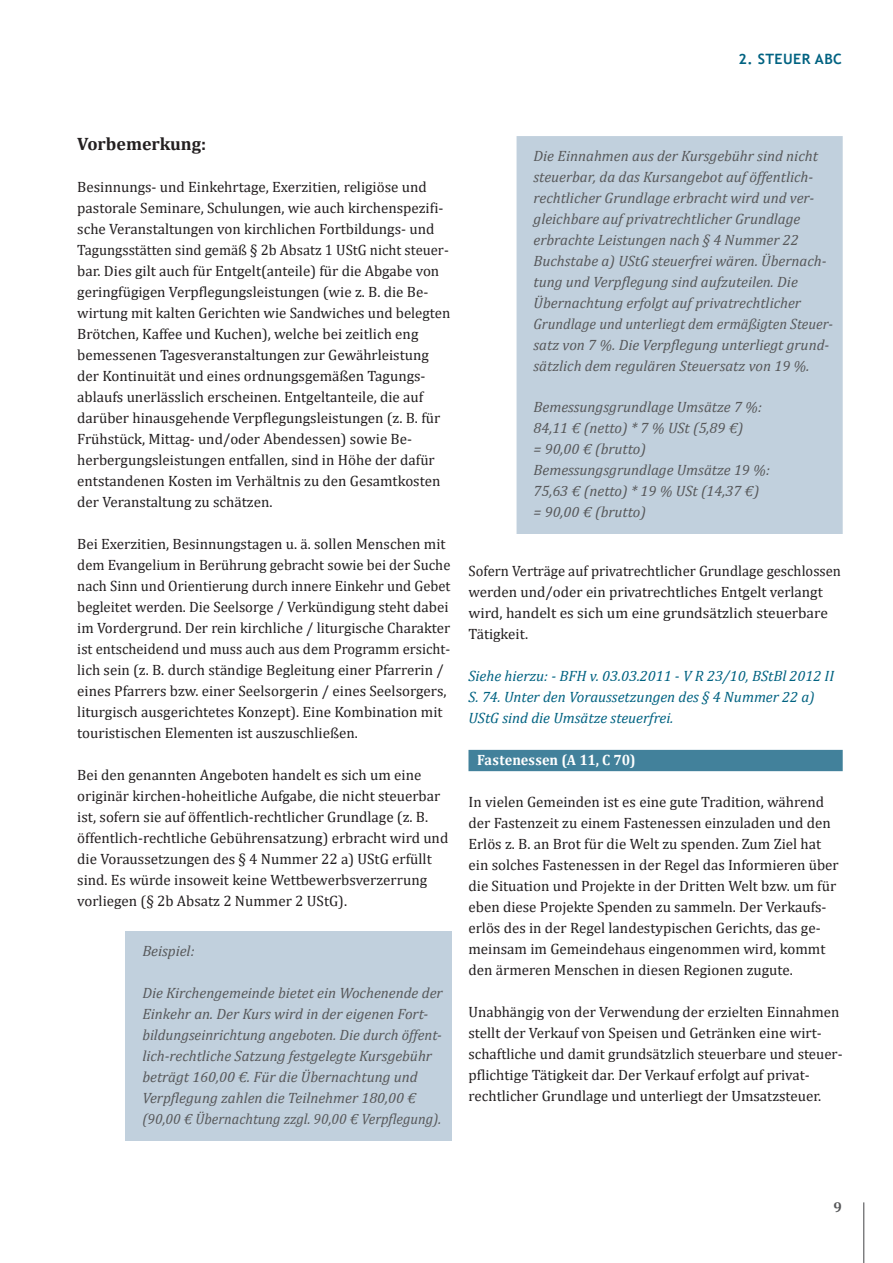
<style>
.page{position:relative;width:893px;height:1263px;background:#fff}
.page>*{position:absolute;margin:0;border:0;box-sizing:border-box;transform-origin:0 0}
.Titel_-_3_-_12_Pt{font:700 18px "Cambria";color:#231f20}
.Regulär{font:15px/21px "Cambria";color:#231f20}
.Regulär-2{font:italic 15px/21px "Cambria";color:#57585a}
.Regulär-3{font:italic 15px/21px "Cambria";color:#006281}
.ZwTitel{font:700 15px "Cambria";letter-spacing:.005em;color:#fff;scale:.95 1}
.t1{font:700 14.25px "Trebuchet MS";letter-spacing:.03em;color:#006281}
.t2{font:700 14.25px "Cambria";color:#57585a}
</style>
<div class="page">
<hr style="left:863px;top:1202px;width:1px;height:61px;background:#57585a">
<div style="left:125px;top:931px;width:326px;height:210px;background:#c1d0dd"></div>
<div style="left:468px;top:750px;width:375px;height:21px;background:#42819b"></div>
<div style="left:517px;top:136px;width:326px;height:398px;background:#c1d0dd"></div>
<p class="t1" style="left:739px;top:50px;width:105px">2. STEUER ABC</p>
<p class="Titel_-_3_-_12_Pt" style="left:77px;top:131px;width:130px">Vorbemerkung:</p>
<p class="Regulär" style="left:77px;top:176px;width:375px">Besinnungs- und Einkehrtage, Exerzitien, religiöse und pastorale Seminare, Schulungen, wie auch kirchenspezifi&shy;sche Veranstaltungen von kirchlichen Fortbildungs- und Tagungsstätten sind gemäß § 2b Absatz 1 UStG nicht steuer&shy;bar. Dies gilt auch für Entgelt(anteile) für die Abgabe von geringfügigen Verpflegungsleistungen (wie z. B. die Be&shy;wirtung mit kalten Gerichten wie Sandwiches und belegten Brötchen, Kaffee und Kuchen), welche bei zeitlich eng bemessenen Tagesveranstaltungen zur Gewährleistung der Kontinuität und eines ordnungsgemäßen Tagungs&shy;ablaufs unerlässlich erscheinen. Entgeltanteile, die auf darüber hinausgehende Verpflegungsleistungen (z. B. für Frühstück, Mittag- und/oder Abendessen) sowie Be&shy;herbergungsleistungen entfallen, sind in Höhe der dafür entstandenen Kosten im Verhältnis zu den Gesamtkosten der Veranstaltung zu schätzen.</p>
<p class="Regulär" style="left:77px;top:533px;width:375px">Bei Exerzitien, Besinnungstagen u. ä. sollen Menschen mit dem Evangelium in Berührung gebracht sowie bei der Suche nach Sinn und Orientierung durch innere Einkehr und Gebet begleitet werden. Die Seelsorge / Verkündigung steht dabei im Vordergrund. Der rein kirchliche / liturgische Charakter ist entscheidend und muss auch aus dem Programm ersicht&shy;lich sein (z. B. durch ständige Begleitung einer Pfarrerin / eines Pfarrers bzw. einer Seelsorgerin / eines Seelsorgers, liturgisch ausgerichtetes Konzept). Eine Kombination mit touristischen Elementen ist auszuschließen.</p>
<p class="Regulär" style="left:77px;top:764px;width:373px">Bei den genannten Angeboten handelt es sich um eine originär kirchen-hoheitliche Aufgabe, die nicht steuerbar ist, sofern sie auf öffentlich-rechtlicher Grundlage (z. B. öffentlich-rechtliche Gebührensatzung) erbracht wird und die Voraussetzungen des § 4 Nummer 22 a) UStG erfüllt sind. Es würde insoweit keine Wettbewerbsverzerrung vorliegen (§ 2b Absatz 2 Nummer 2 UStG).</p>
<p class="Regulär-2" style="left:142px;top:939px;width:54px">Beispiel:</p>
<p class="Regulär-2" style="left:142px;top:981px;width:302px">Die Kirchengemeinde bietet ein Wochenende der Einkehr an. Der Kurs wird in der eigenen Fort&shy;bildungseinrichtung angeboten. Die durch öffent&shy;lich-rechtliche Satzung festgelegte Kursgebühr beträgt 160,00 €. Für die Übernachtung und Verpflegung zahlen die Teilnehmer 180,00 € (90,00 € Übernachtung zzgl. 90,00 € Verpflegung).</p>
<p class="Regulär-2" style="left:534px;top:144px;width:301px">Die Einnahmen aus der Kursgebühr sind nicht steuerbar, da das Kursangebot auf öffentlich&shy;rechtlicher Grundlage erbracht wird und ver&shy;gleichbare auf privatrechtlicher Grundlage erbrachte Leistungen nach § 4 Nummer 22<br>Buchstabe a) UStG steuerfrei wären. Übernach&shy;tung und Verpflegung sind aufzuteilen. Die Übernachtung erfolgt auf privatrechtlicher Grundlage und unterliegt dem ermäßigten Steuer&shy;satz von 7 %. Die Verpflegung unterliegt grund&shy;sätzlich dem regulären Steuersatz von 19 %.</p>
<p class="Regulär-2" style="left:534px;top:396px;width:230px">Bemessungsgrundlage Umsätze 7 %:<br>84,11 € (netto) * 7 % USt (5,89 €)<br>= 90,00 € (brutto)</p>
<p class="Regulär-2" style="left:534px;top:459px;width:238px">Bemessungsgrundlage Umsätze 19 %:<br>75,63 € (netto) * 19 % USt (14,37 €) = 90,00 € (brutto)</p>
<p class="Regulär" style="left:468px;top:560px;width:374px">Sofern Verträge auf privatrechtlicher Grundlage geschlossen werden und/oder ein privatrechtliches Entgelt verlangt wird, handelt es sich um eine grundsätzlich steuerbare Tätigkeit.</p>
<p class="Regulär-3" style="left:468px;top:665px;width:367px">Siehe hierzu: - BFH v. 03.03.2011 - V R 23/10, BStBl 2012 II<br>S. 74. Unter den Voraussetzungen des § 4 Nummer 22 a)<br>UStG sind die Umsätze steuerfrei.</p>
<p class="ZwTitel" style="left:477px;top:749px;width:168px">Fastenessen (A 11, C 70)</p>
<p class="Regulär" style="left:468px;top:791px;width:372px">In vielen Gemeinden ist es eine gute Tradition, während der Fastenzeit zu einem Fastenessen einzuladen und den Erlös z. B. an Brot für die Welt zu spenden. Zum Ziel hat ein solches Fastenessen in der Regel das Informieren über die Situation und Projekte in der Dritten Welt bzw. um für eben diese Projekte Spenden zu sammeln. Der Verkaufs&shy;erlös des in der Regel landestypischen Gerichts, das ge&shy;meinsam im Gemeindehaus eingenommen wird, kommt den ärmeren Menschen in diesen Regionen zugute.</p>
<p class="Regulär" style="left:468px;top:1001px;width:376px">Unabhängig von der Verwendung der erzielten Einnahmen stellt der Verkauf von Speisen und Getränken eine wirt&shy;schaftliche und damit grundsätzlich steuerbare und steuer&shy;pflichtige Tätigkeit dar. Der Verkauf erfolgt auf privat&shy;rechtlicher Grundlage und unterliegt der Umsatzsteuer.</p>
<p class="t2" style="left:833px;top:1197px;width:10px">9</p>
</div>
